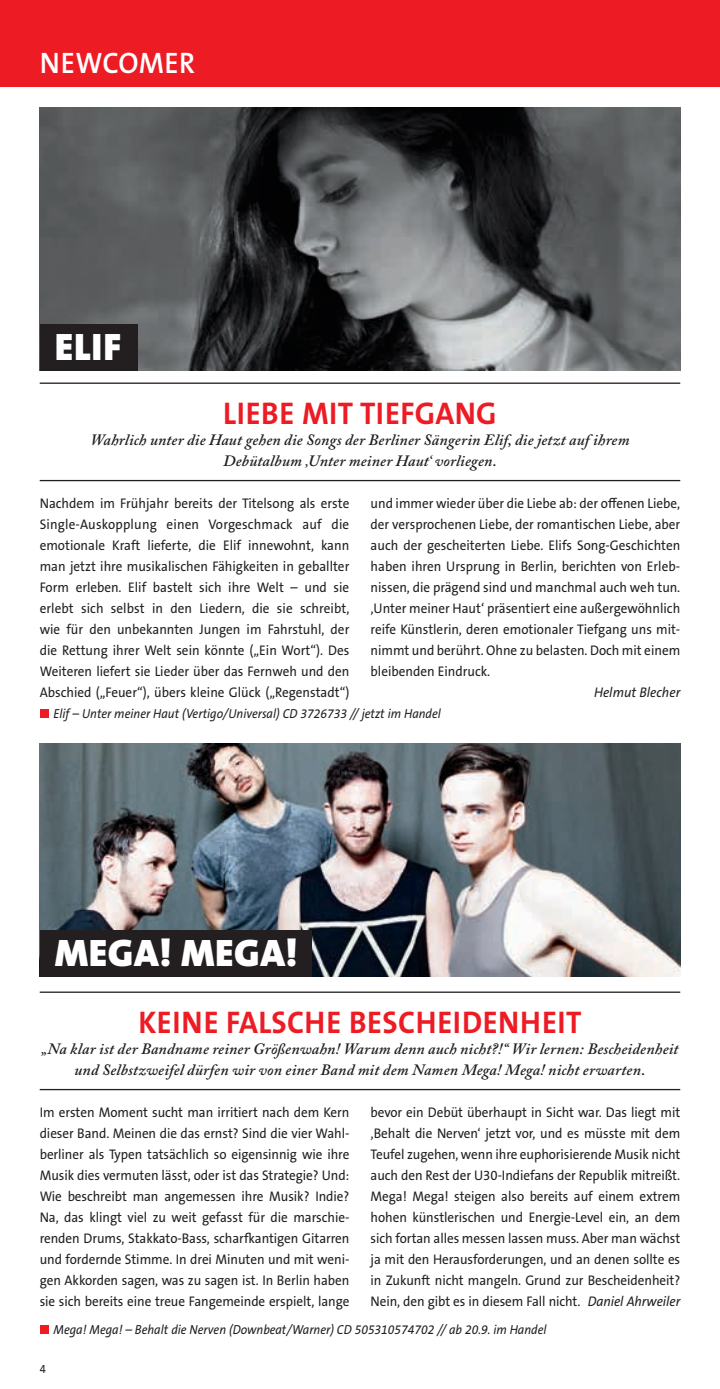
<style>
.page{position:relative;width:720px;height:1389px;background:#fff}
.page>*{position:absolute;margin:0;border:0;box-sizing:border-box;transform-origin:0 0}
.t1{font:900 38.5px "The Sans B Plus W9";letter-spacing:.015em;color:#fff}
.t2{font:700 31.5px "The Sans B Plus W7";letter-spacing:.015em;color:#ed1c24;scale:.96 1}
.t3{font:600 29.75px "The Sans B Plus W6";letter-spacing:.005em;color:#fff;scale:.96 1}
.t4{font:italic 600 15.75px/21px "Adobe Caslon Pro";letter-spacing:.01em;color:#231f20;text-align:center}
.t5{font:14px/21px "The Sans B Plus W5 Plain";letter-spacing:-.005em;color:#231f20;text-align:justify;scale:.94 1}
.t6{font:italic 14px "The Sans B Plus W5 Plain";color:#231f20;scale:.94 1}
.t7{font:italic 13.12px "The Sans B Plus W5 Plain";color:#231f20;scale:.92 1}
.s1{font-style:italic}
</style>
<div class="page">
<div style="left:0;top:0;width:719px;height:87px;background:#ed1c24"></div>
<img style="left:40px;top:743px;width:640px;height:233px">
<img style="left:40px;top:108px;width:640px;height:263px">
<hr style="left:40px;top:383px;width:640px;height:1px;background:#231f20">
<hr style="left:40px;top:480px;width:640px;height:1px;background:#231f20">
<div style="left:40px;top:325px;width:97px;height:46px;background:#231f20"></div>
<div style="left:40px;top:1325px;width:9px;height:9px;background:#ed1c24"></div>
<div style="left:40px;top:709px;width:9px;height:9px;background:#ed1c24"></div>
<hr style="left:40px;top:992px;width:640px;height:1px;background:#231f20">
<hr style="left:40px;top:1089px;width:640px;height:1px;background:#231f20">
<div style="left:40px;top:930px;width:271px;height:46px;background:#231f20"></div>
<h3 class="t3" style="left:40px;top:44px;width:163px">NEWCOMER</h3>
<h1 class="t1" style="left:55px;top:322px;width:68px">ELI F</h1>
<h2 class="t2" style="left:223px;top:393px;width:286px">LIEBE MIT TIEFGANG</h2>
<p class="t4" style="left:90px;top:429px;width:540px">Wahrlich unter die Haut gehen die Songs der Berliner Sängerin Elif, die jetzt auf ihrem<br>Debütalbum ‚Unter meiner Haut‘ vorliegen.</p>
<p class="t5" style="left:40px;top:492px;width:331px">Nachdem im Frühjahr bereits der Titelsong als erste Single-Auskopplung einen Vorgeschmack auf die emotionale Kraft lieferte, die Elif innewohnt, kann man jetzt ihre musikalischen Fähigkeiten in geballter Form erleben. Elif bastelt sich ihre Welt – und sie erlebt sich selbst in den Liedern, die sie schreibt, wie für den unbekannten Jungen im Fahrstuhl, der die Rettung ihrer Welt sein könnte („Ein Wort“). Des Weiteren liefert sie Lieder über das Fernweh und den Abschied („Feuer“), übers kleine Glück („Regenstadt“)</p>
<p class="t5" style="left:370px;top:492px;width:331px">und immer wieder über die Liebe ab: der offenen Liebe, der versprochenen Liebe, der romantischen Liebe, aber auch der gescheiterten Liebe. Elifs Song-Geschichten haben ihren Ursprung in Berlin, berichten von Erleb&shy;nissen, die prägend sind und manchmal auch weh tun. ‚Unter meiner Haut‘ präsentiert eine außergewöhnlich reife Künstlerin, deren emotionaler Tiefgang uns mit&shy;nimmt und berührt. Ohne zu belasten. Doch mit einem bleibenden Eindruck.</p>
<p class="t6" style="left:593px;top:683px;width:93px">Helmut Blecher</p>
<p class="t7" style="left:54px;top:705px;width:422px">Elif – Unter meiner Haut (Vertigo/Universal) CD 3726733 // jetzt im Handel</p>
<h1 class="t1" style="left:55px;top:928px;width:244px">MEGA! MEGA!</h1>
<h2 class="t2" style="left:138px;top:1002px;width:463px">KEINE FALSCHE BESCHEIDENHEIT</h2>
<p class="t4" style="left:41px;top:1038px;width:638px">„Na klar ist der Bandname reiner Größenwahn! Warum denn auch nicht?!“ Wir lernen: Bescheidenheit und Selbstzweifel dürfen wir von einer Band mit dem Namen Mega! Mega! nicht erwarten.</p>
<p class="t5" style="left:40px;top:1101px;width:331px">I m ersten Moment sucht man irritiert nach dem Kern dieser Band. Meinen die das ernst? Sind die vier Wahl&shy;berliner als Typen tatsächlich so eigensinnig wie ihre Musik dies vermuten lässt, oder ist das Strategie? Und:<br>Wie beschreibt man angemessen ihre Musik? I ndie?<br>Na, das klingt viel zu weit gefasst für die marschie&shy;renden Drums, Stakkato-Bass, scharfkantigen Gitarren und fordernde Stimme. I n drei Minuten und mit weni&shy;gen Akkorden sagen, was zu sagen ist. I n Berlin haben sie sich bereits eine treue Fangemeinde erspielt, lange</p>
<p class="t5" style="left:370px;top:1101px;width:331px">bevor ein Debüt überhaupt in Sicht war. Das liegt mit ‚Behalt die Nerven‘ jetzt vor, und es müsste mit dem Teufel zugehen, wenn ihre euphorisierende Musik nicht auch den Rest der U30-I ndiefans der Republik mitreißt.<br>Mega! Mega! steigen also bereits auf einem extrem hohen künstlerischen und Energie-Level ein, an dem sich fortan alles messen lassen muss. Aber man wächst ja mit den Herausforderungen, und an denen sollte es in Zukunft nicht mangeln. Grund zur Bescheidenheit?<br>Nein, den gibt es in diesem Fall nicht. <span class="s1">Daniel Ahrweiler</span></p>
<p class="t7" style="left:54px;top:1321px;width:537px">Mega! Mega! – Behalt die Nerven (Downbeat/Warner) CD 505310574702 // ab 20.9. im Handel</p>
</div>
